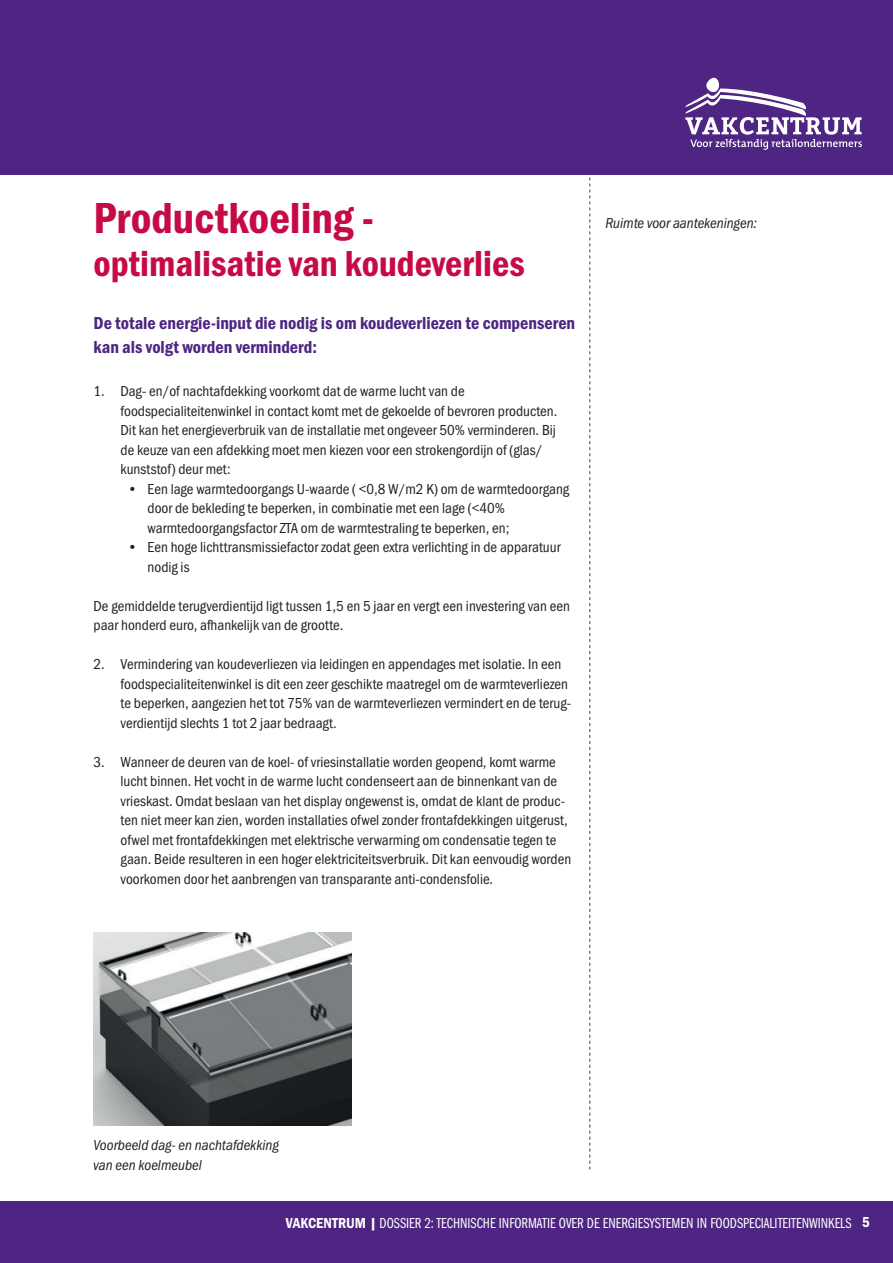
<style>
.page{position:relative;width:893px;height:1263px;background:#fff}
.page>*{position:absolute;margin:0;border:0;box-sizing:border-box;transform-origin:0 0}
.t1{font:45px "Franklin Gothic URW Con Dem";color:#c60a45}
.t2{font:37.5px "Franklin Gothic URW Con Dem";color:#c60a45}
.t3{font:18px/24px "Franklin Gothic URW Con Dem";color:#4e2582}
.t4{font:15px/19.5px "Franklin Gothic URW Cond";color:#231f20}
.t5{font:15px "Franklin Gothic LT Pro Bk Cm";color:#fff}
.t6{font:15px/19.5px "Franklin Gothic URW Con Boo Ita";color:#231f20}
.s1{font-family:"Franklin Gothic URW Con Dem"}
</style>
<div class="page">
<svg style="left:589px;top:177px;width:1px;height:992px"></svg>
<div style="left:0;top:1201px;width:893px;height:62px;background:#4e2582"></div>
<div style="left:0;top:0;width:893px;height:175px;background:#4e2582"></div>
<svg style="left:685px;top:78px;width:177px;height:72px"></svg>
<img style="left:94px;top:933px;width:258px;height:193px">
<h1 class="t1" style="left:94px;top:188px;width:282px">Productkoeling -</h1>
<h2 class="t2" style="left:94px;top:238px;width:433px">optimalisatie van koudeverlies</h2>
<p class="t3" style="left:94px;top:310px;width:483px">De totale energie-input die nodig is om koudeverliezen te compenseren kan als volgt worden verminderd:</p>
<p class="t4" style="left:121px;top:381px;width:438px;text-indent:-27px">1. Dag- en/of nachtafdekking voorkomt dat de warme lucht van de foodspecialiteitenwinkel in contact komt met de gekoelde of bevroren producten.<br>Dit kan het energieverbruik van de installatie met ongeveer 50% verminderen. Bij de keuze van een afdekking moet men kiezen voor een strokengordijn of (glas/ kunststof) deur met:</p>
<p class="t4" style="left:148px;top:478px;width:423px;text-indent:-20px">• Een lage warmtedoorgangs U-waarde ( &lt;0,8 W/m2 K) om de warmtedoorgang door de bekleding te beperken, in combinatie met een lage (&lt;40% warmtedoorgangsfactor ZTA om de warmtestraling te beperken, en;</p>
<p class="t4" style="left:148px;top:537px;width:415px;text-indent:-20px">• Een hoge lichttransmissiefactor zodat geen extra verlichting in de apparatuur nodig is</p>
<p class="t4" style="left:94px;top:595px;width:478px">De gemiddelde terugverdientijd ligt tussen 1,5 en 5 jaar en vergt een investering van een paar honderd euro, afhankelijk van de grootte.</p>
<p class="t4" style="left:121px;top:654px;width:452px;text-indent:-27px">2. Vermindering van koudeverliezen via leidingen en appendages met isolatie. In een foodspecialiteitenwinkel is dit een zeer geschikte maatregel om de warmteverliezen te beperken, aangezien het tot 75% van de warmteverliezen vermindert en de terug&shy;verdientijd slechts 1 tot 2 jaar bedraagt.</p>
<p class="t4" style="left:121px;top:751px;width:452px;text-indent:-27px">3. Wanneer de deuren van de koel- of vriesinstallatie worden geopend, komt warme lucht binnen. Het vocht in de warme lucht condenseert aan de binnenkant van de vrieskast. Omdat beslaan van het display ongewenst is, omdat de klant de produc&shy;ten niet meer kan zien, worden installaties ofwel zonder frontafdekkingen uitgerust, ofwel met frontafdekkingen met elektrische verwarming om condensatie tegen te gaan. Beide resulteren in een hoger elektriciteitsverbruik. Dit kan eenvoudig worden voorkomen door het aanbrengen van transparante anti-condensfolie.</p>
<p class="t6" style="left:605px;top:213px;width:153px">Ruimte voor aantekeningen:</p>
<p class="t6" style="left:94px;top:1136px;width:187px">Voorbeeld dag- en nachtafdekking van een koelmeubel</p>
<p class="t5" style="left:286px;top:1214px;width:585px"><span class="s1">VAKCENTRUM |</span> DOSSIER 2: TECHNISCHE INFORMATIE OVER DE ENERGIESYSTEMEN IN FOODSPECIALITEITENWINKELS <span class="s1">5</span></p>
</div>
